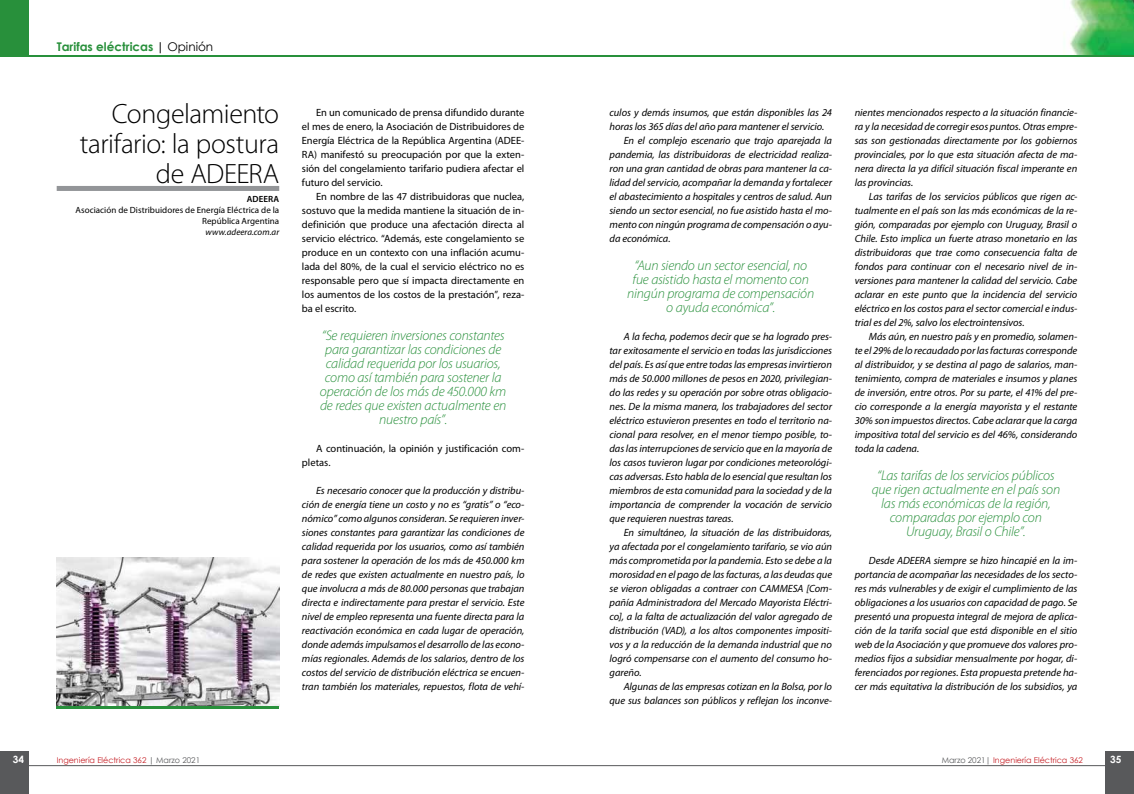
<style>
.page{position:relative;width:1134px;height:794px;background:#fff}
.page>*{position:absolute;margin:0;border:0;box-sizing:border-box;transform-origin:0 0}
.t1{font:300 28px/30px "Myriad Pro";letter-spacing:-.015em;color:#000;text-align:right}
.t2{font:italic 300 14px/14px "Myriad Pro";letter-spacing:-.015em;color:#28903b;text-align:center}
.t3{font:700 12px "Century Gothic";color:#28903b}
.t4{font:italic 10.5px/14px "Myriad Pro";letter-spacing:-.005em;color:#000;text-align:justify}
.t5{font:10.5px/14px "Myriad Pro";color:#000;text-align:justify}
.t6{font:700 10px "Century Gothic";color:#fff}
.t7{font:9px/10.8px "Myriad Pro";letter-spacing:.005em;color:#000;text-align:right}
.t8{font:italic 9px "Myriad Pro";letter-spacing:.005em;color:#000}
.t9{font:600 9px "Myriad Pro";letter-spacing:.01em;color:#000}
.t10{font:8px "Century Gothic";color:#c61d23}
.s1{color:#000}
.s2{font-weight:400;color:#000}
.s3{color:#58595b}
</style>
<div class="page">
<div style="left:0;top:751px;width:28px;height:43px;background:#58595b"></div>
<hr style="left:0;top:765px;width:567px;height:1px;background:#58595b">
<hr style="left:567px;top:765px;width:567px;height:1px;background:#58595b">
<div style="left:1106px;top:751px;width:28px;height:43px;background:#58595b"></div>
<img style="left:1070px;top:0;width:64px;height:55px">
<hr style="left:567px;top:55px;width:567px;height:2px;background:#28903b">
<div style="left:0;top:0;width:28px;height:57px;background:#28903b"></div>
<hr style="left:0;top:55px;width:567px;height:2px;background:#28903b">
<div style="left:57px;top:186px;width:222px;height:5px;background:#939598"></div>
<img style="left:57px;top:558px;width:222px;height:148px">
<hr style="left:57px;top:706px;width:222px;height:3px;background:#28903b">
<p class="t3" style="left:57px;top:38px;width:158px">Tarifas eléctricas <span class="s1">|</span> <span class="s2">Opinión</span></p>
<h1 class="t1" style="left:80px;top:99px;width:201px">Congelamiento tarifario: la postura de ADEERA</h1>
<p class="t9" style="left:247px;top:194px;width:34px">ADEERA</p>
<p class="t7" style="left:75px;top:205px;width:205px">Asociación de Distribuidores de Energía Eléctrica de la<br>República Argentina</p>
<p class="t8" style="left:206px;top:227px;width:75px">www.adeera.com.ar</p>
<p class="t5" style="left:302px;top:106px;width:224px;text-indent:14px">En un comunicado de prensa difundido durante el mes de enero, la Asociación de Distribuidores de Energía Eléctrica de la República Argentina (ADEE-RA) manifestó su preocupación por que la exten&shy;sión del congelamiento tarifario pudiera afectar el futuro del servicio.</p>
<p class="t5" style="left:302px;top:190px;width:224px;text-indent:14px">En nombre de las 47 distribuidoras que nuclea, sostuvo que la medida mantiene la situación de in&shy;definición que produce una afectación directa al servicio eléctrico. “Además, este congelamiento se produce en un contexto con una inflación acumu&shy;lada del 80%, de la cual el servicio eléctrico no es responsable pero que sí impacta directamente en los aumentos de los costos de la prestación”, reza&shy;ba el escrito.</p>
<h2 class="t2" style="left:320px;top:329px;width:188px">“Se requieren inversiones constantes para garantizar las condiciones de calidad requerida por los usuarios, como así también para sostener la operación de los más de 450.000 km de redes que existen actualmente en nuestro país”.</h2>
<p class="t5" style="left:302px;top:442px;width:224px;text-indent:14px">A continuación, la opinión y justificación com&shy;pletas.</p>
<p class="t4" style="left:302px;top:484px;width:224px;text-indent:14px">Es necesario conocer que la producción y distribu&shy;ción de energía tiene un costo y no es “gratis” o “eco&shy;nómico” como algunos consideran. Se requieren inver&shy;siones constantes para garantizar las condiciones de calidad requerida por los usuarios, como así también para sostener la operación de los más de 450.000 km de redes que existen actualmente en nuestro país, lo que involucra a más de 80.000 personas que trabajan directa e indirectamente para prestar el servicio. Este nivel de empleo representa una fuente directa para la reactivación económica en cada lugar de operación, donde además impulsamos el desarrollo de las econo&shy;mías regionales. Además de los salarios, dentro de los costos del servicio de distribución eléctrica se encuen&shy;tran también los materiales, repuestos, flota de vehí-</p>
<p class="t4" style="left:609px;top:106px;width:224px">culos y demás insumos, que están disponibles las 24</p>
<p class="t4" style="left:609px;top:120px;width:216px">horas los 365 días del año para mantener el servicio.</p>
<p class="t4" style="left:624px;top:134px;width:210px">En el complejo escenario que trajo aparejada la</p>
<p class="t4" style="left:609px;top:148px;width:224px">pandemia, las distribuidoras de electricidad realiza-</p>
<p class="t4" style="left:609px;top:162px;width:224px">ron una gran cantidad de obras para mantener la ca-</p>
<p class="t4" style="left:609px;top:176px;width:224px">lidad del servicio, acompañar la demanda y fortalecer</p>
<p class="t4" style="left:609px;top:190px;width:224px">el abastecimiento a hospitales y centros de salud. Aun</p>
<p class="t4" style="left:609px;top:204px;width:224px">siendo un sector esencial, no fue asistido hasta el mo-</p>
<p class="t4" style="left:609px;top:218px;width:224px">mento con ningún programa de compensación o ayu-</p>
<p class="t4" style="left:609px;top:232px;width:63px">da económica.</p>
<h2 class="t2" style="left:627px;top:259px;width:188px">“Aun siendo un sector esencial, no fue asistido hasta el momento con ningún programa de compensación o ayuda económica”.</h2>
<p class="t4" style="left:609px;top:330px;width:224px;text-indent:14px">A la fecha, podemos decir que se ha logrado pres&shy;tar exitosamente el servicio en todas las jurisdicciones del país. Es así que entre todas las empresas invirtieron más de 50.000 millones de pesos en 2020, privilegian&shy;do las redes y su operación por sobre otras obligacio&shy;nes. De la misma manera, los trabajadores del sector eléctrico estuvieron presentes en todo el territorio na&shy;cional para resolver, en el menor tiempo posible, to&shy;das las interrupciones de servicio que en la mayoría de los casos tuvieron lugar por condiciones meteorológi&shy;cas adversas. Esto habla de lo esencial que resultan los miembros de esta comunidad para la sociedad y de la importancia de comprender la vocación de servicio que requieren nuestras tareas.</p>
<p class="t4" style="left:609px;top:526px;width:224px;text-indent:14px">En simultáneo, la situación de las distribuidoras, ya afectada por el congelamiento tarifario, se vio aún más comprometida por la pandemia. Esto se debe a la morosidad en el pago de las facturas, a las deudas que se vieron obligadas a contraer con CAMMESA [Com&shy;pañía Administradora del Mercado Mayorista Eléctri&shy;co], a la falta de actualización del valor agregado de distribución (VAD), a los altos componentes impositi&shy;vos y a la reducción de la demanda industrial que no logró compensarse con el aumento del consumo ho&shy;gareño.</p>
<p class="t4" style="left:609px;top:680px;width:224px;text-align:right">Algunas de las empresas cotizan en la Bolsa, por lo que sus balances son públicos y reflejan los inconve-</p>
<p class="t4" style="left:855px;top:106px;width:224px">nientes mencionados respecto a la situación financie&shy;ra y la necesidad de corregir esos puntos. Otras empre&shy;sas son gestionadas directamente por los gobiernos provinciales, por lo que esta situación afecta de ma&shy;nera directa la ya difícil situación fiscal imperante en las provincias.</p>
<p class="t4" style="left:855px;top:190px;width:224px;text-indent:14px">Las tarifas de los servicios públicos que rigen ac&shy;tualmente en el país son las más económicas de la re&shy;gión, comparadas por ejemplo con Uruguay, Brasil o Chile. Esto implica un fuerte atraso monetario en las distribuidoras que trae como consecuencia falta de fondos para continuar con el necesario nivel de in&shy;versiones para mantener la calidad del servicio. Cabe aclarar en este punto que la incidencia del servicio eléctrico en los costos para el sector comercial e indus&shy;trial es del 2%, salvo los electrointensivos.</p>
<p class="t4" style="left:855px;top:330px;width:224px;text-indent:14px">Más aún, en nuestro país y en promedio, solamen&shy;te el 29% de lo recaudado por las facturas corresponde al distribuidor, y se destina al pago de salarios, man&shy;tenimiento, compra de materiales e insumos y planes de inversión, entre otros. Por su parte, el 41% del pre&shy;cio corresponde a la energía mayorista y el restante 30% son impuestos directos. Cabe aclarar que la carga impositiva total del servicio es del 46%, considerando toda la cadena.</p>
<h2 class="t2" style="left:872px;top:469px;width:190px">“Las tarifas de los servicios públicos que rigen actualmente en el país son las más económicas de la región, comparadas por ejemplo con<br>Uruguay, Brasil o Chile”.</h2>
<p class="t4" style="left:855px;top:554px;width:224px;text-indent:14px">Desde ADEERA siempre se hizo hincapié en la im&shy;portancia de acompañar las necesidades de los secto&shy;res más vulnerables y de exigir el cumplimiento de las obligaciones a los usuarios con capacidad de pago. Se presentó una propuesta integral de mejora de aplica&shy;ción de la tarifa social que está disponible en el sitio web de la Asociación y que promueve dos valores pro&shy;medios fijos a subsidiar mensualmente por hogar, di&shy;ferenciados por regiones. Esta propuesta pretende ha&shy;cer más equitativa la distribución de los subsidios, ya</p>
<p class="t6" style="left:13px;top:751px;width:13px">34</p>
<p class="t10" style="left:57px;top:754px;width:145px">Ingeniería Eléctrica 362 <span class="s3">| Marzo 2021</span></p>
<p class="t10" style="left:942px;top:754px;width:143px"><span class="s3">Marzo 2021|</span> Ingeniería Eléctrica 362</p>
<p class="t6" style="left:1110px;top:751px;width:13px">35</p>
</div>
